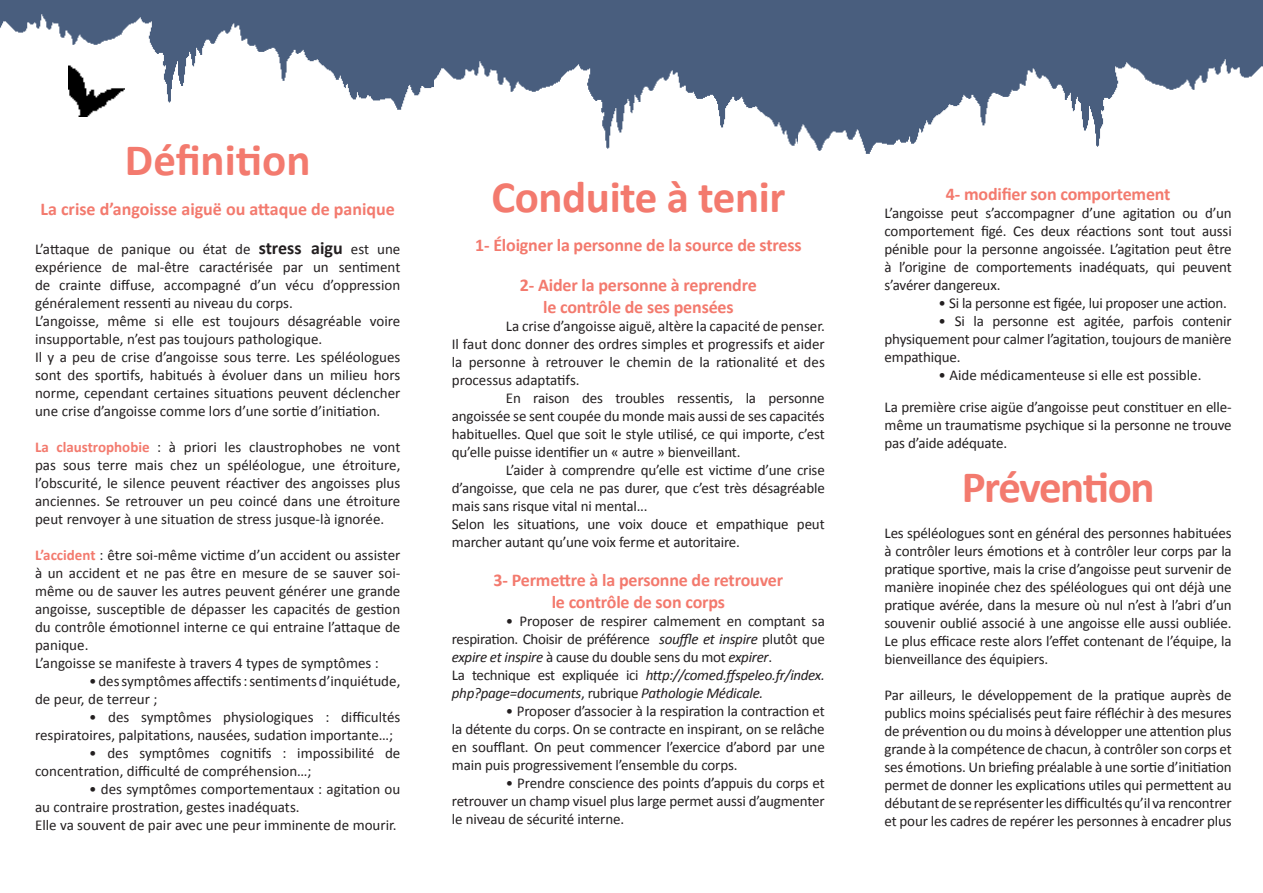
<style>
.page{position:relative;width:1263px;height:893px;background:#fff}
.page>*{position:absolute;margin:0;border:0;box-sizing:border-box;transform-origin:0 0}
.texte{font:700 45px "Calibri";letter-spacing:-.01em;color:#f37a6e}
.texte-2{font:700 45px "Calibri";letter-spacing:-.035em;color:#f37a6e}
.texte-3{font:700 18px "Calibri";letter-spacing:-.01em;color:#f37a6e}
.titre{font:700 18px "Calibri";color:#f37a6e}
.texte-4{font:15px/18px "Calibri";letter-spacing:-.01em;color:#231f20;text-align:justify}
.titre-2{font:15px/18px "Calibri";color:#231f20}
.texte-5{font:italic 15px/18px "Calibri";letter-spacing:-.02em;color:#231f20}
.s1{font-weight:700;font-size:18px}
.s2{font-weight:700;color:#f37a6e}
.s3{font-style:italic}
.s4{font-style:normal}
</style>
<div class="page">
<img style="left:434px;top:0;width:364px;height:149px">
<img style="left:0;top:0;width:434px;height:110px">
<img style="left:798px;top:0;width:465px;height:154px">
<img style="left:68px;top:62px;width:57px;height:55px">
<p class="texte" style="left:125px;top:131px;width:187px">Définition</p>
<p class="titre" style="left:41px;top:197px;width:356px">La crise d’angoisse aiguë ou attaque de panique</p>
<p class="titre-2" style="left:35px;top:240px;width:367px;text-align:justify">L’attaque de panique ou état de <span class="s1">stress aigu</span> est une expérience de mal-être caractérisée par un sentiment de crainte diffuse, accompagné d’un vécu d’oppression généralement ressenti au niveau du corps.</p>
<p class="titre-2" style="left:35px;top:312px;width:367px">L’angoisse, même si elle est toujours désagréable voire insupportable, n’est pas toujours pathologique.</p>
<p class="titre-2" style="left:35px;top:348px;width:367px;text-align:justify">Il y a peu de crise d’angoisse sous terre. Les spéléologues sont des sportifs, habitués à évoluer dans un milieu hors norme, cependant certaines situations peuvent déclencher une crise d’angoisse comme lors d’une sortie d’initiation.</p>
<p class="titre-2" style="left:35px;top:438px;width:367px;text-align:justify"><span class="s2">La claustrophobie</span> : à priori les claustrophobes ne vont pas sous terre mais chez un spéléologue, une étroiture, l’obscurité, le silence peuvent réactiver des angoisses plus anciennes. Se retrouver un peu coincé dans une étroiture peut renvoyer à une situation de stress jusque-là ignorée.</p>
<p class="titre-2" style="left:35px;top:546px;width:367px;text-align:justify"><span class="s2">L’accident</span> : être soi-même victime d’un accident ou assister à un accident et ne pas être en mesure de se sauver soi&shy;même ou de sauver les autres peuvent générer une grande angoisse, susceptible de dépasser les capacités de gestion du contrôle émotionnel interne ce qui entraine l’attaque de panique.</p>
<p class="titre-2" style="left:35px;top:654px;width:345px">L’angoisse se manifeste à travers 4 types de symptômes :</p>
<p class="titre-2" style="left:35px;top:672px;width:367px;text-indent:54px">• des symptômes affectifs : sentiments d’inquiétude, de peur, de terreur ;</p>
<p class="titre-2" style="left:35px;top:708px;width:367px;text-indent:54px">• des symptômes physiologiques : difficultés respiratoires, palpitations, nausées, sudation importante…;</p>
<p class="titre-2" style="left:35px;top:744px;width:367px;text-indent:54px">• des symptômes cognitifs : impossibilité de concentration, difficulté de compréhension…;</p>
<p class="titre-2" style="left:35px;top:780px;width:367px;text-indent:54px">• des symptômes comportementaux : agitation ou au contraire prostration, gestes inadéquats.</p>
<p class="titre-2" style="left:35px;top:816px;width:363px">Elle va souvent de pair avec une peur imminente de mourir.</p>
<p class="texte" style="left:491px;top:168px;width:295px">Conduite à tenir</p>
<p class="texte-3" style="left:475px;top:234px;width:328px">1- Éloigner la personne de la source de stress</p>
<p class="texte-3" style="left:520px;top:274px;width:238px">2- Aider la personne à reprendre</p>
<p class="texte-3" style="left:543px;top:295px;width:192px">le contrôle de ses pensées</p>
<p class="texte-4" style="left:506px;top:317px;width:320px">La crise d’angoisse aiguë, altère la capacité de penser.</p>
<p class="texte-4" style="left:452px;top:335px;width:374px">Il faut donc donner des ordres simples et progressifs et aider la personne à retrouver le chemin de la rationalité et des processus adaptatifs.</p>
<p class="texte-4" style="left:452px;top:389px;width:374px;text-indent:54px">En raison des troubles ressentis, la personne angoissée se sent coupée du monde mais aussi de ses capacités habituelles. Quel que soit le style utilisé, ce qui importe, c’est qu’elle puisse identifier un « autre » bienveillant.</p>
<p class="texte-4" style="left:452px;top:461px;width:374px;text-indent:54px">L’aider à comprendre qu’elle est victime d’une crise d’angoisse, que cela ne pas durer, que c’est très désagréable mais sans risque vital ni mental...</p>
<p class="texte-4" style="left:452px;top:515px;width:374px">Selon les situations, une voix douce et empathique peut marcher autant qu’une voix ferme et autoritaire.</p>
<p class="texte-3" style="left:494px;top:569px;width:291px">3- Permettre à la personne de retrouver</p>
<p class="texte-3" style="left:552px;top:590px;width:175px">le contrôle de son corps</p>
<p class="texte-4" style="left:452px;top:612px;width:374px;text-indent:54px">• Proposer de respirer calmement en comptant sa respiration. Choisir de préférence <span class="s3">souffle et inspire</span> plutôt que <span class="s3">expire et inspire</span> à cause du double sens du mot <span class="s3">expirer</span>.</p>
<p class="texte-5" style="left:452px;top:665px;width:374px"><span class="s4">La technique est expliquée ici</span> http://comed.ffspeleo.fr/index. php?page=documents<span class="s4">, rubrique</span> Pathologie Médicale.</p>
<p class="texte-4" style="left:452px;top:702px;width:374px;text-indent:54px">• Proposer d’associer à la respiration la contraction et la détente du corps. On se contracte en inspirant, on se relâche en soufflant. On peut commencer l’exercice d’abord par une main puis progressivement l’ensemble du corps.</p>
<p class="texte-4" style="left:452px;top:774px;width:374px;text-indent:54px">• Prendre conscience des points d’appuis du corps et retrouver un champ visuel plus large permet aussi d’augmenter le niveau de sécurité interne.</p>
<p class="texte-3" style="left:946px;top:182px;width:226px">4- modifier son comportement</p>
<p class="texte-4" style="left:884px;top:204px;width:349px">L’angoisse peut s’accompagner d’une agitation ou d’un comportement figé. Ces deux réactions sont tout aussi pénible pour la personne angoissée. L’agitation peut être à l’origine de comportements inadéquats, qui peuvent s’avérer dangereux.</p>
<p class="texte-4" style="left:938px;top:294px;width:290px">• Si la personne est figée, lui proposer une action.</p>
<p class="texte-4" style="left:884px;top:312px;width:349px;text-indent:54px">• Si la personne est agitée, parfois contenir physiquement pour calmer l’agitation, toujours de manière empathique.</p>
<p class="texte-4" style="left:938px;top:366px;width:264px">• Aide médicamenteuse si elle est possible.</p>
<p class="texte-4" style="left:884px;top:398px;width:349px">La première crise aigüe d’angoisse peut constituer en elle&shy;même un traumatisme psychique si la personne ne trouve pas d’aide adéquate.</p>
<p class="texte-2" style="left:962px;top:459px;width:195px">Prévention</p>
<p class="texte-4" style="left:884px;top:524px;width:349px">Les spéléologues sont en général des personnes habituées à contrôler leurs émotions et à contrôler leur corps par la pratique sportive, mais la crise d’angoisse peut survenir de manière inopinée chez des spéléologues qui ont déjà une pratique avérée, dans la mesure où nul n’est à l’abri d’un souvenir oublié associé à une angoisse elle aussi oubliée.<br>Le plus efficace reste alors l’effet contenant de l’équipe, la bienveillance des équipiers.</p>
<p class="texte-4" style="left:884px;top:686px;width:349px">Par ailleurs, le développement de la pratique auprès de publics moins spécialisés peut faire réfléchir à des mesures de prévention ou du moins à développer une attention plus grande à la compétence de chacun, à contrôler son corps et ses émotions. Un briefing préalable à une sortie d’initiation permet de donner les explications utiles qui permettent au débutant de se représenter les difficultés qu’il va rencontrer et pour les cadres de repérer les personnes à encadrer plus</p>
</div>
